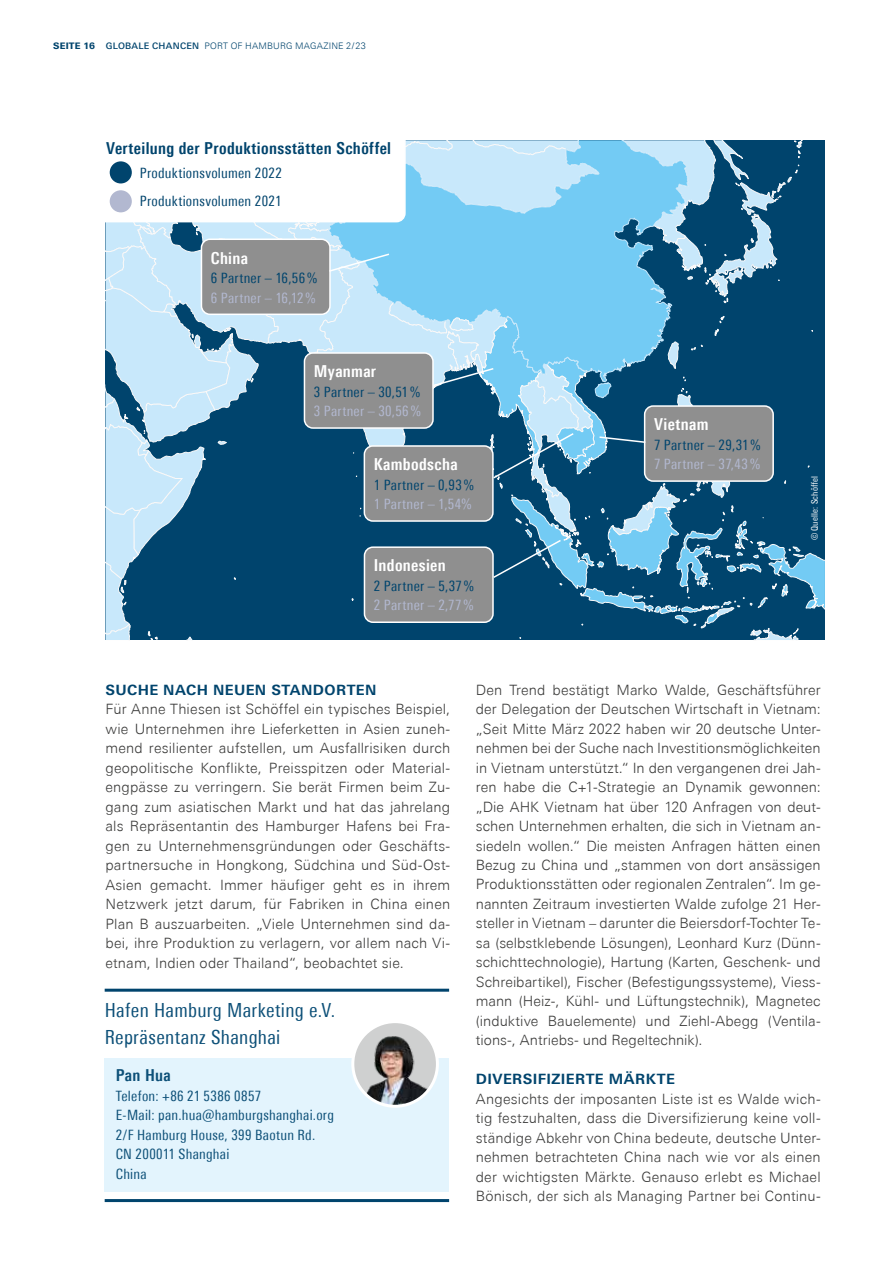
<style>
.page{position:relative;width:893px;height:1263px;background:#fff}
.page>*{position:absolute;margin:0;border:0;box-sizing:border-box;transform-origin:0 0}
.t1{font:condensed 19.5px/27px "Univers Next Pro";letter-spacing:.015em;color:#0d5078}
.t2{font:700 condensed 16.5px "Univers Next Pro";letter-spacing:.02em;color:#fff}
.t3{font:700 condensed 16.5px "Univers Next Pro";letter-spacing:.025em;color:#00446d}
.t4{font:700 condensed 16.5px "Univers Next Pro";letter-spacing:.02em;color:#0d5078}
.t5{font:300 14.25px/19.5px "Univers Next Pro";letter-spacing:.01em;color:#3a3a39;text-align:justify}
.t6{font:condensed 14.25px/28px "Univers Next Pro";letter-spacing:.02em;color:#00446d}
.t7{font:condensed 14.25px/19.5px "Univers Next Pro";letter-spacing:.015em;color:#0d5078}
.t8{font:condensed 14.25px "Univers Next Pro";letter-spacing:.025em;color:#b2b8d0}
.t9{font:700 14.25px "Univers Next Pro";letter-spacing:.03em;color:#00446d}
.t10{font:300 9px "Univers Next Pro";letter-spacing:.02em;color:#00446d}
.t11{font:condensed 9px "Univers Next Pro";letter-spacing:.025em;color:#fff}
.s1{font-weight:800}
.s2{font-weight:500}
</style>
<div class="page">
<div style="left:105px;top:1058px;width:344px;height:134px;background:#e3f4fd"></div>
<hr style="left:105px;top:989px;width:344px;height:3px;background:#00446d">
<hr style="left:105px;top:1199px;width:344px;height:3px;background:#00446d">
<img style="left:353px;top:1022px;width:84px;height:84px;border-radius:42px">
<div style="left:351px;top:1020px;width:88px;height:88px;border:3px solid #fff;border-radius:50%"></div>
<div style="left:95px;top:130px;width:311px;height:92px;border:2px solid #fff;border-radius:9px"></div>
<svg style="left:105px;top:140px;width:720px;height:500px;background:#6293af"></svg>
<div style="left:110px;top:190px;width:22px;height:22px;background:#b2b8d0;border-radius:50%"></div>
<div style="left:110px;top:161px;width:22px;height:22px;background:#00446d;border-radius:50%"></div>
<p class="t10" style="left:53px;top:41px;width:314px"><span class="s1">SEITE 16</span> <span class="s2">GLOBALE CHANCEN</span> PORT OF HAMBURG MAGAZINE 2/23</p>
<p class="t3" style="left:106px;top:138px;width:287px">Verteilung der Produktionsstätten Schöffel</p>
<p class="t6" style="left:140px;top:158px;width:144px">Produktionsvolumen 2022<br>Produktionsvolumen 2021</p>
<p class="t2" style="left:211px;top:248px;width:39px">China</p>
<p class="t6" style="left:211px;top:264px;width:108px">6 Partner – 16,56 %</p>
<p class="t8" style="left:211px;top:289px;width:106px">6 Partner – 16,12 %</p>
<p class="t2" style="left:314px;top:362px;width:64px">Myanmar</p>
<p class="t6" style="left:314px;top:378px;width:108px">3 Partner – 30,51 %</p>
<p class="t8" style="left:314px;top:403px;width:109px">3 Partner – 30,56 %</p>
<p class="t2" style="left:374px;top:455px;width:85px">Kambodscha</p>
<p class="t6" style="left:374px;top:471px;width:102px">1 Partner – 0,93 %</p>
<p class="t8" style="left:374px;top:496px;width:99px">1 Partner – 1,54%</p>
<p class="t2" style="left:374px;top:556px;width:74px">Indonesien</p>
<p class="t6" style="left:374px;top:572px;width:102px">2 Partner – 5,37 %</p>
<p class="t8" style="left:374px;top:597px;width:101px">2 Partner – 2,77 %</p>
<p class="t2" style="left:654px;top:415px;width:56px">Vietnam</p>
<p class="t6" style="left:654px;top:431px;width:108px">7 Partner – 29,31 %</p>
<p class="t8" style="left:654px;top:456px;width:108px">7 Partner – 37,43 %</p>
<p class="t11" style="left:809px;top:540px;width:66px;rotate:-90deg">© Quelle: Schöffel</p>
<p class="t9" style="left:105px;top:681px;width:273px">SUCHE NACH NEUEN STANDORTEN</p>
<p class="t5" style="left:105px;top:699px;width:346px">Für Anne Thiesen ist Schöffel ein typisches Beispiel, wie Unternehmen ihre Lieferketten in Asien zuneh&shy;mend resilienter aufstellen, um Ausfallrisiken durch geopolitische Konflikte, Preisspitzen oder Material&shy;engpässe zu verringern. Sie berät Firmen beim Zu&shy;gang zum asiatischen Markt und hat das jahrelang als Repräsentantin des Hamburger Hafens bei Fra&shy;gen zu Unternehmensgründungen oder Geschäfts&shy;partnersuche in Hongkong, Südchina und Süd-Ost-Asien gemacht. Immer häufiger geht es in ihrem Netzwerk jetzt darum, für Fabriken in China einen Plan B auszuarbeiten. „Viele Unternehmen sind da&shy;bei, ihre Produktion zu verlagern, vor allem nach Vi&shy;etnam, Indien oder Thailand“, beobachtet sie.</p>
<h1 class="t1" style="left:105px;top:996px;width:232px">Hafen Hamburg Marketing e.V.<br>Repräsentanz Shanghai</h1>
<p class="t4" style="left:116px;top:1066px;width:57px">Pan Hua</p>
<p class="t7" style="left:116px;top:1086px;width:220px">Telefon: +86 21 5386 0857<br>E-Mail: pan.hua@hamburgshanghai.org<br>2/F Hamburg House, 399 Baotun Rd.<br>CN 200011 Shanghai<br>China</p>
<p class="t5" style="left:476px;top:680px;width:346px">Den Trend bestätigt Marko Walde, Geschäftsführer der Delegation der Deutschen Wirtschaft in Vietnam: „Seit Mitte März 2022 haben wir 20 deutsche Unter&shy;nehmen bei der Suche nach Investitionsmöglichkeiten in Vietnam unterstützt.“ In den vergangenen drei Jah&shy;ren habe die C+1-Strategie an Dynamik gewonnen: „Die AHK Vietnam hat über 120 Anfragen von deut&shy;schen Unternehmen erhalten, die sich in Vietnam an&shy;siedeln wollen.“ Die meisten Anfragen hätten einen Bezug zu China und „stammen von dort ansässigen Produktionsstätten oder regionalen Zentralen“. Im ge&shy;nannten Zeitraum investierten Walde zufolge 21 Her&shy;steller in Vietnam – darunter die Beiersdorf-Tochter Te&shy;sa (selbstklebende Lösungen), Leonhard Kurz (Dünn&shy;schichttechnologie), Hartung (Karten, Geschenk- und Schreibartikel), Fischer (Befestigungssysteme), Viess&shy;mann (Heiz-, Kühl- und Lüftungstechnik), Magnetec (induktive Bauelemente) und Ziehl-Abegg (Ventila&shy;tions-, Antriebs- und Regeltechnik).</p>
<p class="t9" style="left:476px;top:1071px;width:201px">DIVERSIFIZIERTE MÄRKTE</p>
<p class="t5" style="left:476px;top:1089px;width:346px">Angesichts der imposanten Liste ist es Walde wich&shy;tig festzuhalten, dass die Diversifizierung keine voll&shy;ständige Abkehr von China bedeute, deutsche Unter&shy;nehmen betrachteten China nach wie vor als einen der wichtigsten Märkte. Genauso erlebt es Michael Bönisch, der sich als Managing Partner bei Continu-</p>
</div>
